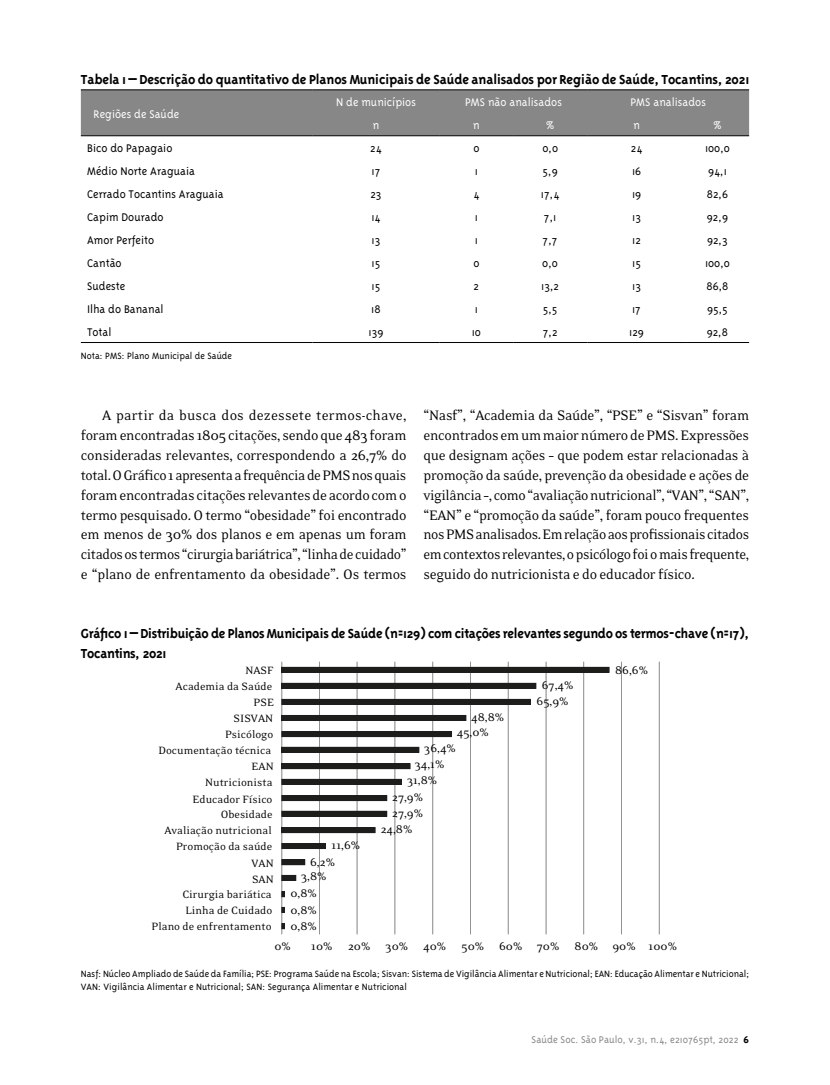
<style>
.page{position:relative;width:830px;height:1085px;background:#fff}
.page>*{position:absolute;margin:0;border:0;box-sizing:border-box;transform-origin:0 0}
.t1{font:15.75px/19.8px "Eidetic Neo";letter-spacing:-.02em;color:#000;text-align:justify}
.t2{font:700 15px/19.8px "Triplex";letter-spacing:-.02em;color:#000}
.t3{font:300 12.75px "Triplex";color:#000}
.t4{font:12.75px/16.8px "Eidetic Neo";color:#000}
.t5{font:300 12.75px "Triplex";color:#fff}
.t6{font:12.15px/16px "Eidetic Neo";color:#000;text-align:right}
.t7{font:300 11.25px "Triplex";color:#878787}
.t8{font:300 10.5px/13.5px "Triplex";letter-spacing:-.005em;color:#000}
.s1{font-weight:700;color:#000}
</style>
<div class="page">
<div style="left:81px;top:91px;width:667px;height:44px;background:#878787"></div>
<hr style="left:81px;top:90px;width:231px;height:1px;background:#000">
<hr style="left:81px;top:135px;width:231px;height:1px;background:#000">
<hr style="left:312px;top:90px;width:127px;height:1px;background:#000">
<hr style="left:439px;top:90px;width:74px;height:1px;background:#000">
<hr style="left:513px;top:90px;width:74px;height:1px;background:#000">
<hr style="left:587px;top:90px;width:98px;height:1px;background:#000">
<hr style="left:685px;top:90px;width:63px;height:1px;background:#000">
<hr style="left:312px;top:135px;width:127px;height:1px;background:#000">
<hr style="left:439px;top:135px;width:74px;height:1px;background:#000">
<hr style="left:513px;top:135px;width:74px;height:1px;background:#000">
<hr style="left:587px;top:135px;width:98px;height:1px;background:#000">
<hr style="left:685px;top:135px;width:63px;height:1px;background:#000">
<hr style="left:81px;top:342px;width:231px;height:1px;background:#000">
<hr style="left:312px;top:342px;width:127px;height:1px;background:#000">
<hr style="left:439px;top:342px;width:74px;height:1px;background:#000">
<hr style="left:513px;top:342px;width:74px;height:1px;background:#000">
<hr style="left:587px;top:342px;width:98px;height:1px;background:#000">
<hr style="left:685px;top:342px;width:63px;height:1px;background:#000">
<hr style="left:281px;top:661px;width:1px;height:273px;background:#1d1d1b">
<hr style="left:319px;top:661px;width:1px;height:273px;background:#1d1d1b">
<hr style="left:356px;top:661px;width:1px;height:273px;background:#1d1d1b">
<hr style="left:394px;top:661px;width:1px;height:273px;background:#1d1d1b">
<hr style="left:432px;top:661px;width:1px;height:273px;background:#1d1d1b">
<hr style="left:470px;top:661px;width:1px;height:273px;background:#1d1d1b">
<hr style="left:507px;top:661px;width:1px;height:273px;background:#1d1d1b">
<hr style="left:545px;top:661px;width:1px;height:273px;background:#1d1d1b">
<hr style="left:583px;top:661px;width:1px;height:273px;background:#1d1d1b">
<hr style="left:621px;top:661px;width:1px;height:273px;background:#1d1d1b">
<hr style="left:658px;top:661px;width:1px;height:273px;background:#1d1d1b">
<div style="left:282px;top:667px;width:326px;height:5px;background:#1d1d1b"></div>
<div style="left:282px;top:683px;width:253px;height:5px;background:#1d1d1b"></div>
<div style="left:282px;top:699px;width:248px;height:5px;background:#1d1d1b"></div>
<div style="left:282px;top:715px;width:183px;height:5px;background:#1d1d1b"></div>
<div style="left:282px;top:731px;width:169px;height:5px;background:#1d1d1b"></div>
<div style="left:282px;top:747px;width:136px;height:5px;background:#1d1d1b"></div>
<div style="left:282px;top:763px;width:128px;height:5px;background:#1d1d1b"></div>
<div style="left:282px;top:779px;width:119px;height:5px;background:#1d1d1b"></div>
<div style="left:282px;top:795px;width:104px;height:5px;background:#1d1d1b"></div>
<div style="left:282px;top:811px;width:104px;height:5px;background:#1d1d1b"></div>
<div style="left:281px;top:810px;width:106px;height:6px;border:1px solid #1d1d1b"></div>
<div style="left:282px;top:827px;width:93px;height:5px;background:#1d1d1b"></div>
<div style="left:282px;top:843px;width:43px;height:5px;background:#1d1d1b"></div>
<div style="left:282px;top:859px;width:22px;height:5px;background:#1d1d1b"></div>
<div style="left:282px;top:875px;width:13px;height:5px;background:#1d1d1b"></div>
<div style="left:281px;top:875px;width:15px;height:5px;border:1px solid #1d1d1b"></div>
<svg style="left:281px;top:891px;width:3px;height:5px"></svg>
<svg style="left:281px;top:907px;width:3px;height:5px"></svg>
<svg style="left:281px;top:923px;width:3px;height:5px"></svg>
<p class="t2" style="left:81px;top:69px;width:669px">Tabela 1 – Descrição do quantitativo de Planos Municipais de Saúde analisados por Região de Saúde, Tocantins, 2021</p>
<p class="t5" style="left:94px;top:107px;width:87px">Regiões de Saúde</p>
<p class="t5" style="left:336px;top:95px;width:81px">Nº de municípios</p>
<p class="t5" style="left:465px;top:95px;width:98px">PMS não analisados</p>
<p class="t5" style="left:630px;top:95px;width:77px">PMS analisados</p>
<p class="t5" style="left:372px;top:118px;width:8px">n</p>
<p class="t5" style="left:473px;top:118px;width:8px">n</p>
<p class="t5" style="left:546px;top:118px;width:10px">%</p>
<p class="t5" style="left:633px;top:118px;width:8px">n</p>
<p class="t5" style="left:713px;top:118px;width:10px">%</p>
<p class="t3" style="left:87px;top:141px;width:87px">Bico do Papagaio</p>
<p class="t3" style="left:370px;top:141px;width:13px">24</p>
<p class="t3" style="left:473px;top:141px;width:8px">0</p>
<p class="t3" style="left:542px;top:141px;width:17px">0,0</p>
<p class="t3" style="left:630px;top:141px;width:13px">24</p>
<p class="t3" style="left:704px;top:141px;width:26px">100,0</p>
<p class="t3" style="left:87px;top:164px;width:109px">Médio Norte Araguaia</p>
<p class="t3" style="left:371px;top:164px;width:10px">17</p>
<p class="t3" style="left:474px;top:164px;width:5px">1</p>
<p class="t3" style="left:542px;top:164px;width:17px">5,9</p>
<p class="t3" style="left:631px;top:164px;width:11px">16</p>
<p class="t3" style="left:707px;top:164px;width:20px">94,1</p>
<p class="t3" style="left:87px;top:187px;width:138px">Cerrado Tocantins Araguaia</p>
<p class="t3" style="left:370px;top:187px;width:13px">23</p>
<p class="t3" style="left:473px;top:187px;width:7px">4</p>
<p class="t3" style="left:540px;top:187px;width:20px">17,4</p>
<p class="t3" style="left:631px;top:187px;width:11px">19</p>
<p class="t3" style="left:706px;top:187px;width:23px">82,6</p>
<p class="t3" style="left:87px;top:210px;width:78px">Capim Dourado</p>
<p class="t3" style="left:371px;top:210px;width:11px">14</p>
<p class="t3" style="left:474px;top:210px;width:5px">1</p>
<p class="t3" style="left:543px;top:210px;width:14px">7,1</p>
<p class="t3" style="left:632px;top:210px;width:10px">13</p>
<p class="t3" style="left:706px;top:210px;width:23px">92,9</p>
<p class="t3" style="left:87px;top:233px;width:68px">Amor Perfeito</p>
<p class="t3" style="left:371px;top:233px;width:10px">13</p>
<p class="t3" style="left:474px;top:233px;width:5px">1</p>
<p class="t3" style="left:542px;top:233px;width:17px">7,7</p>
<p class="t3" style="left:632px;top:233px;width:10px">12</p>
<p class="t3" style="left:706px;top:233px;width:22px">92,3</p>
<p class="t3" style="left:87px;top:256px;width:36px">Cantão</p>
<p class="t3" style="left:371px;top:256px;width:10px">15</p>
<p class="t3" style="left:473px;top:256px;width:8px">0</p>
<p class="t3" style="left:542px;top:256px;width:17px">0,0</p>
<p class="t3" style="left:632px;top:256px;width:10px">15</p>
<p class="t3" style="left:704px;top:256px;width:26px">100,0</p>
<p class="t3" style="left:87px;top:279px;width:40px">Sudeste</p>
<p class="t3" style="left:371px;top:279px;width:10px">15</p>
<p class="t3" style="left:473px;top:279px;width:7px">2</p>
<p class="t3" style="left:541px;top:279px;width:19px">13,2</p>
<p class="t3" style="left:632px;top:279px;width:10px">13</p>
<p class="t3" style="left:706px;top:279px;width:23px">86,8</p>
<p class="t3" style="left:87px;top:302px;width:78px">Ilha do Bananal</p>
<p class="t3" style="left:371px;top:302px;width:11px">18</p>
<p class="t3" style="left:474px;top:302px;width:5px">1</p>
<p class="t3" style="left:542px;top:302px;width:16px">5,5</p>
<p class="t3" style="left:631px;top:302px;width:10px">17</p>
<p class="t3" style="left:706px;top:302px;width:22px">95,5</p>
<p class="t3" style="left:87px;top:325px;width:26px">Total</p>
<p class="t3" style="left:368px;top:325px;width:16px">139</p>
<p class="t3" style="left:471px;top:325px;width:11px">10</p>
<p class="t3" style="left:542px;top:325px;width:16px">7,2</p>
<p class="t3" style="left:629px;top:325px;width:16px">129</p>
<p class="t3" style="left:706px;top:325px;width:23px">92,8</p>
<p class="t8" style="left:81px;top:348px;width:153px">Nota: PMS: Plano Municipal de Saúde</p>
<p class="t1" style="left:81px;top:406px;width:327px;text-indent:21px">A partir da busca dos dezessete termos-chave, foramencontradas 1805 citações, sendo que483 foram consideradas relevantes, correspondendo a 26,7% do total.OGráfico1apresentaafrequênciadePMSnosquais foramencontradas citações relevantesdeacordocomo termo pesquisado. O termo “obesidade” foi encontrado em menos de 30% dos planos e em apenas um foram citadosostermos“cirurgiabariátrica”,“linhadecuidado” e “plano de enfrentamento da obesidade”. Os termos</p>
<p class="t1" style="left:423px;top:406px;width:327px">“Nasf”, “Academia da Saúde”, “PSE” e “Sisvan” foram encontrados emummaiornúmerodePMS.Expressões que designam ações – que podem estar relacionadas à promoção da saúde, prevenção da obesidade e ações de vigilância–,como“avaliaçãonutricional”,“VAN”,“SAN”, “EAN” e “promoção da saúde”, foram pouco frequentes nosPMSanalisados.Emrelaçãoaosprofissionaiscitados emcontextosrelevantes,opsicólogofoiomaisfrequente, seguido do nutricionista e do educador físico.</p>
<p class="t2" style="left:81px;top:623px;width:669px">Gráfico 1 – Distribuição de Planos Municipais de Saúde (n=129) com citações relevantes segundo os termos-chave (n=17),<br>Tocantins, 2021</p>
<p class="t6" style="left:245px;top:662px;width:30px">NASF</p>
<p class="t4" style="left:614px;top:661px;width:34px">86,6%</p>
<p class="t4" style="left:536px;top:677px;width:38px;line-height:16px;text-align:center">67,4%<br>65,9%</p>
<p class="t4" style="left:457px;top:709px;width:49px;line-height:15.9px;text-indent:14px">48,8%<br>45,0%</p>
<p class="t4" style="left:415px;top:741px;width:42px;line-height:15.3px;text-indent:9px">36,4%<br>34,1%</p>
<p class="t4" style="left:407px;top:772px;width:32px">31,8%</p>
<p class="t4" style="left:392px;top:788px;width:32px">27,9%</p>
<p class="t4" style="left:392px;top:804px;width:32px">27,9%</p>
<p class="t4" style="left:380px;top:820px;width:33px">24,8%</p>
<p class="t4" style="left:310px;top:836px;width:52px;text-indent:21px">11,6%<br>6,2%</p>
<p class="t4" style="left:290px;top:868px;width:38px;text-indent:11px">3,8%<br>0,8%<br>0,8%</p>
<p class="t4" style="left:274px;top:916px;width:44px;line-height:19.8px;text-indent:16px">0,8%<br>0%</p>
<p class="t6" style="left:158px;top:678px;width:117px">Academia da Saúde<br>PSE<br>SISVAN<br>Psicólogo<br>Documentação técnica</p>
<p class="t6" style="left:164px;top:758px;width:111px">EAN<br>Nutricionista<br>Educador Físico<br>Obesidade<br>Avaliação nutricional<br>Promoção da saúde<br>VAN<br>SAN</p>
<p class="t6" style="left:151px;top:886px;width:122px">Cirurgia bariática<br>Linha de Cuidado<br>Plano de enfrentamento</p>
<p class="t8" style="left:81px;top:966px;width:669px">Nasf: Núcleo Ampliado de Saúde da Família; PSE: Programa Saúde na Escola; Sisvan: Sistema de Vigilância Alimentar e Nutricional; EAN: Educação Alimentar e Nutricional;<br>VAN: Vigilância Alimentar e Nutricional; SAN: Segurança Alimentar e Nutricional</p>
<p class="t4" style="left:311px;top:937px;width:367px">10% 20% 30% 40% 50% 60% 70% 80% 90% 100%</p>
<p class="t7" style="left:531px;top:1033px;width:219px">Saúde Soc. São Paulo, v.31, n.4, e210765pt, 2022 <span class="s1">6</span></p>
</div>
